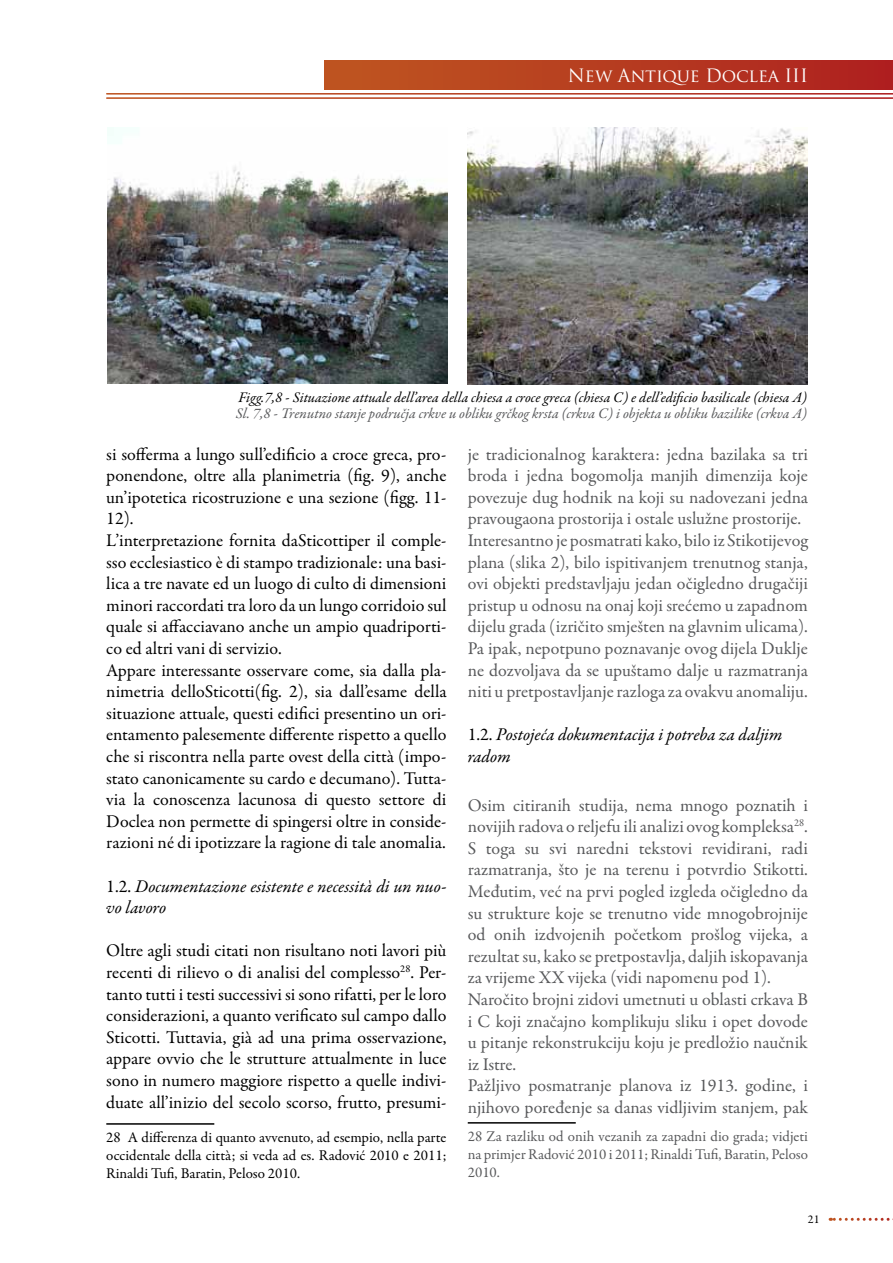
<style>
.page{position:relative;width:893px;height:1263px;background:#fff}
.page>*{position:absolute;margin:0;border:0;box-sizing:border-box;transform-origin:0 0}
.t1{font:18px/21.6px "Garamond Premr Pro";color:#000}
.t2{font:18px/21.6px "Garamond Premr Pro";letter-spacing:-.005em;color:#58595b}
.t3{font:italic 18px/21.6px "Garamond Premr Pro";letter-spacing:-.005em;color:#000}
.t4{font:18px "Trajan Pro";letter-spacing:-.01em;color:#fff}
.t5{font:15px/18px "Garamond Premr Pro";color:#000;text-align:justify}
.t6{font:15px/18px "Garamond Premr Pro";color:#58595b;text-align:justify}
.t7{font:italic 14.85px "Garamond Premr Pro";color:#000}
.t8{font:italic 14.85px "Garamond Premr Pro";letter-spacing:-.005em;color:#58595b}
.t9{font:12px "Garamond Premr Pro";color:#000}
.s1{font-style:normal}
</style>
<div class="page">
<div style="left:325px;top:60px;width:568px;height:30px;background:linear-gradient(to right,#bf5720,#ae211f)"></div>
<svg style="left:830px;top:1218px;width:63px;height:3px"></svg>
<hr style="left:106px;top:1123px;width:108px;height:2px;background:#000">
<hr style="left:468px;top:1122px;width:108px;height:1px;background:#000">
<img style="left:468px;top:128px;width:340px;height:256px">
<img style="left:107px;top:128px;width:340px;height:256px">
<p class="t4" style="left:568px;top:64px;width:241px">New Antique Doclea III</p>
<p class="t7" style="left:239px;top:388px;width:570px">Figg.7,8 - Situazione attuale dell’area della chiesa a croce greca (chiesa C) e dell’edificio basilicale (chiesa A)</p>
<p class="t8" style="left:236px;top:404px;width:573px">Sl. 7,8 - Trenutno stanje područja crkve u obliku grčkog krsta (crkva C) i objekta u obliku bazilike (crkva A)</p>
<p class="t1" style="left:106px;top:443px;width:342px">si sofferma a lungo sull’edificio a croce greca, pro&shy;ponendone, oltre alla planimetria (fig. 9), anche un’ipotetica ricostruzione e una sezione (figg. 11- 12).<br>L’interpretazione fornita daSticottiper il comple&shy;sso ecclesiastico è di stampo tradizionale: una basi&shy;lica a tre navate ed un luogo di culto di dimensioni minori raccordati tra loro da un lungo corridoio sul quale si affacciavano anche un ampio quadriporti&shy;co ed altri vani di servizio.<br>Appare interessante osservare come, sia dalla pla&shy;nimetria delloSticotti(fig. 2), sia dall’esame della situazione attuale, questi edifici presentino un ori&shy;entamento palesemente differente rispetto a quello che si riscontra nella parte ovest della città (impo&shy;stato canonicamente su cardo e decumano). Tutta&shy;via la conoscenza lacunosa di questo settore di Doclea non permette di spingersi oltre in conside&shy;razioni né di ipotizzare la ragione di tale anomalia.</p>
<p class="t3" style="left:106px;top:876px;width:342px"><span class="s1">1.2.</span> Documentazione esistente e necessità di un nuo&shy;vo lavoro</p>
<p class="t1" style="left:106px;top:940px;width:342px;text-align:justify">Oltre agli studi citati non risultano noti lavori più recenti di rilievo o di analisi del complesso<sup>28</sup>. Per&shy;tanto tutti i testi successivi si sono rifatti, per le loro considerazioni, a quanto verificato sul campo dallo Sticotti. Tuttavia, già ad una prima osservazione, appare ovvio che le strutture attualmente in luce sono in numero maggiore rispetto a quelle indivi&shy;duate all’inizio del secolo scorso, frutto, presumi-</p>
<p class="t5" style="left:106px;top:1128px;width:342px">28 A differenza di quanto avvenuto, ad esempio, nella parte occidentale della città; si veda ad es. Radović 2010 e 2011; Rinaldi Tufi, Baratin, Peloso 2010.</p>
<p class="t2" style="left:468px;top:443px;width:342px">je tradicionalnog karaktera: jedna bazilaka sa tri broda i jedna bogomolja manjih dimenzija koje povezuje dug hodnik na koji su nadovezani jedna pravougaona prostorija i ostale uslužne prostorije.<br>Interesantno je posmatrati kako, bilo iz Stikotijevog plana (slika 2), bilo ispitivanjem trenutnog stanja, ovi objekti predstavljaju jedan očigledno drugačiji pristup u odnosu na onaj koji srećemo u zapadnom dijelu grada (izričito smješten na glavnim ulicama).<br>Pa ipak, nepotpuno poznavanje ovog dijela Duklje ne dozvoljava da se upuštamo dalje u razmatranja niti u pretpostavljanje razloga za ovakvu anomaliju.</p>
<p class="t3" style="left:468px;top:725px;width:316px"><span class="s1">1.2.</span> Postojeća dokumentacija i potreba za daljim radom</p>
<p class="t2" style="left:468px;top:794px;width:342px">Osim citiranih studija, nema mnogo poznatih i novijih radova o reljefu ili analizi ovog kompleksa<sup>28</sup>.<br>S toga su svi naredni tekstovi revidirani, radi razmatranja, što je na terenu i potvrdio Stikotti.<br>Međutim, već na prvi pogled izgleda očigledno da su strukture koje se trenutno vide mnogobrojnije od onih izdvojenih početkom prošlog vijeka, a rezultat su, kako se pretpostavlja, daljih iskopavanja za vrijeme XX vijeka (vidi napomenu pod 1).<br>Naročito brojni zidovi umetnuti u oblasti crkava B i C koji značajno komplikuju sliku i opet dovode u pitanje rekonstrukciju koju je predložio naučnik iz Istre.<br>Pažljivo posmatranje planova iz 1913. godine, i njihovo poređenje sa danas vidljivim stanjem, pak</p>
<p class="t6" style="left:468px;top:1127px;width:342px">28 Za razliku od onih vezanih za zapadni dio grada; vidjeti na primjer Radović 2010 i 2011; Rinaldi Tufi, Baratin, Peloso 2010.</p>
<p class="t9" style="left:808px;top:1212px;width:13px">21</p>
</div>
